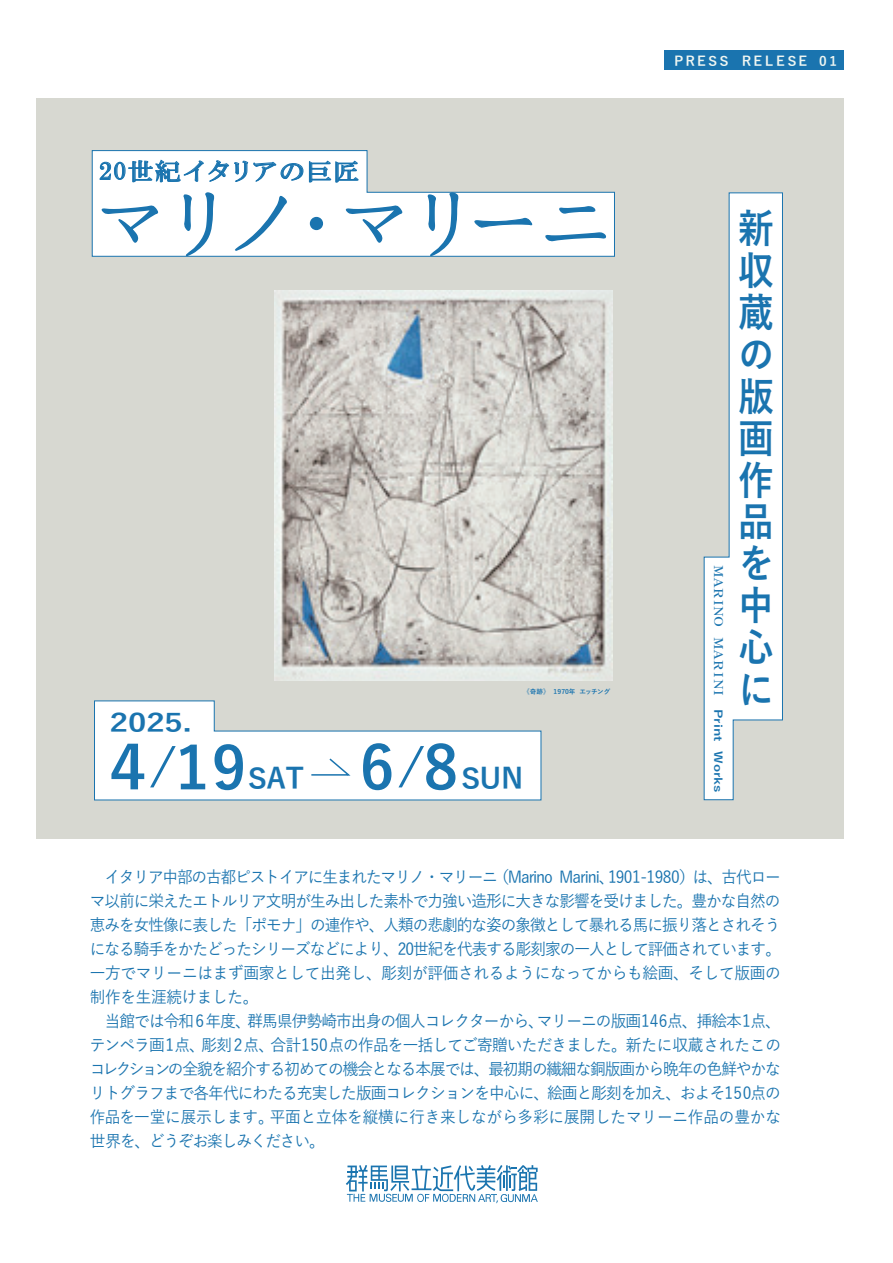
<style>
.page{position:relative;width:893px;height:1263px;background:#fff}
.page>*{position:absolute;margin:0;border:0;box-sizing:border-box;transform-origin:0 0}
.t1{font:82.8px "Sim Sun";color:#1a74af;scale:.96 1}
.t2{font:700 39.6px/83.8px "Yu Gothic";color:#1a74af;scale:.9 1}
.t3{font:700 28.5px "Yu Gothic";letter-spacing:-.02em;color:#1a74af}
.t4{font:700 25.5px "Yu Gothic";color:#1a74af;scale:1.25 1}
.t5{font:23.4px "HGP Mincho B";letter-spacing:.1em;color:#1a74af;scale:1.11 1}
.t6{font:500 16.5px/24px "Yu Gothic";letter-spacing:-.065em;color:#1a74af;scale:.95 1}
.t7{font:700 13.35px "Yu Gothic";letter-spacing:-.155em;color:#eff6f2}
.t8{font:11.85px "HGP Mincho B";letter-spacing:.01em;color:#1a74af;scale:1.34 1}
.t9{font:700 6.6px "Yu Gothic";letter-spacing:-.01em;color:#1a74af}
.s1{font-size:70.05px}
.s2{font-family:"Koz Go Pr 6 N";font-size:57px}
.s3{font-size:68.4px}
.s4{font-size:59.4px}
.s5{font-size:58.2px}
.s6{font-family:"Yu Gothic";font-weight:700;font-size:10.8px}
</style>
<div class="page">
<svg style="left:346px;top:1165px;width:192px;height:38px"></svg>
<div style="left:36px;top:98px;width:808px;height:741px;background:#d7d8d1"></div>
<svg style="left:91px;top:150px;width:524px;height:107px"></svg>
<svg style="left:102px;top:204px;width:57px;height:38px"></svg>
<svg style="left:183px;top:191px;width:32px;height:66px"></svg>
<svg style="left:235px;top:195px;width:53px;height:57px"></svg>
<div style="left:310px;top:217px;width:13px;height:13px;border:2px solid #1a74af;border-radius:50%"></div>
<svg style="left:346px;top:204px;width:57px;height:38px"></svg>
<svg style="left:427px;top:191px;width:32px;height:66px"></svg>
<svg style="left:474px;top:217px;width:59px;height:11px"></svg>
<svg style="left:545px;top:205px;width:62px;height:37px"></svg>
<svg style="left:100px;top:160px;width:103px;height:22px"></svg>
<svg style="left:209px;top:160px;width:94px;height:22px"></svg>
<svg style="left:309px;top:161px;width:49px;height:21px"></svg>
<div style="left:664px;top:51px;width:180px;height:19px;background:#1a74af"></div>
<img style="left:275px;top:290px;width:338px;height:391px">
<svg style="left:703px;top:192px;width:80px;height:609px"></svg>
<svg style="left:94px;top:700px;width:448px;height:101px"></svg>
<svg style="left:95px;top:701px;width:446px;height:99px"></svg>
<h3 class="t5" style="left:99px;top:159px;width:236px">20世紀イタリアの巨匠</h3>
<h1 class="t1" style="left:90px;top:180px;width:550px"><span class="s1">マ</span>リノ<span class="s2">・</span><span class="s1">マ</span>リ<span class="s3">ー</span>ニ</h1>
<h3 class="t4" style="left:110px;top:708px;width:67px">2025.</h3>
<p class="t9" style="left:523px;top:687px;width:89px">《奇跡》 1970年 エッチング</p>
<h3 class="t3" style="left:109px;top:763px;width:416px"><span class="s4">4</span><sup>/</sup><span class="s5">19</span>SAT <span class="s4">6</span><sup>/</sup><span class="s4">8</span>SUN</h3>
<p class="t7" style="left:672px;top:53px;width:166px">ＰＲＥＳＳ　ＲＥＬＥＳＥ　0 1</p>
<h2 class="t2" style="left:738px;top:187px;width:41px">新</h2>
<h2 class="t2" style="left:738px;top:229px;width:41px">収</h2>
<h2 class="t2" style="left:738px;top:271px;width:41px">蔵</h2>
<h2 class="t2" style="left:738px;top:313px;width:41px">の</h2>
<h2 class="t2" style="left:738px;top:355px;width:41px">版</h2>
<h2 class="t2" style="left:738px;top:397px;width:41px">画</h2>
<h2 class="t2" style="left:738px;top:439px;width:41px">作</h2>
<p class="t8" style="left:724px;top:564px;width:171px;rotate:90deg">MARINO　MARINI <span class="s6">Print Works</span></p>
<h2 class="t2" style="left:738px;top:481px;width:41px">品</h2>
<h2 class="t2" style="left:738px;top:523px;width:41px">を心</h2>
<h2 class="t2" style="left:738px;top:565px;width:41px">中に</h2>
<p class="t6" style="left:90px;top:862px;width:729px">　イタリア中部の古都ピストイアに生まれたマリノ・マリーニ（Marino Marini、1901-1980）は、古代ローマ以前に栄えたエトルリア文明が生み出した素朴で力強い造形に大きな影響を受けました。豊かな自然の恵みを女性像に表した「ポモナ」の連作や、人類の悲劇的な姿の象徴として暴れる馬に振り落とされそうになる騎手をかたどったシリーズなどにより、20世紀を代表する彫刻家の一人として評価されています。一方でマリーニはまず画家として出発し、彫刻が評価されるようになってからも絵画、そして版画の制作を生涯続けました。<br>　当館では令和6年度、群馬県伊勢崎市出身の個人コレクターから、マリーニの版画146点、挿絵本1点、テンペラ画1点、彫刻 2点、合計150点の作品を一括してご寄贈いただきました。新たに収蔵されたこのコレクションの全貌を紹介する初めての機会となる本展では、最初期の繊細な銅版画から晩年の色鮮やかなリトグラフまで各年代にわたる充実した版画コレクションを中心に、絵画と彫刻を加え、およそ150点の作品を一堂に展示します。平面と立体を縦横に行き来しながら多彩に展開したマリーニ作品の豊かな世界を、どうぞお楽しみください。</p>
</div>
